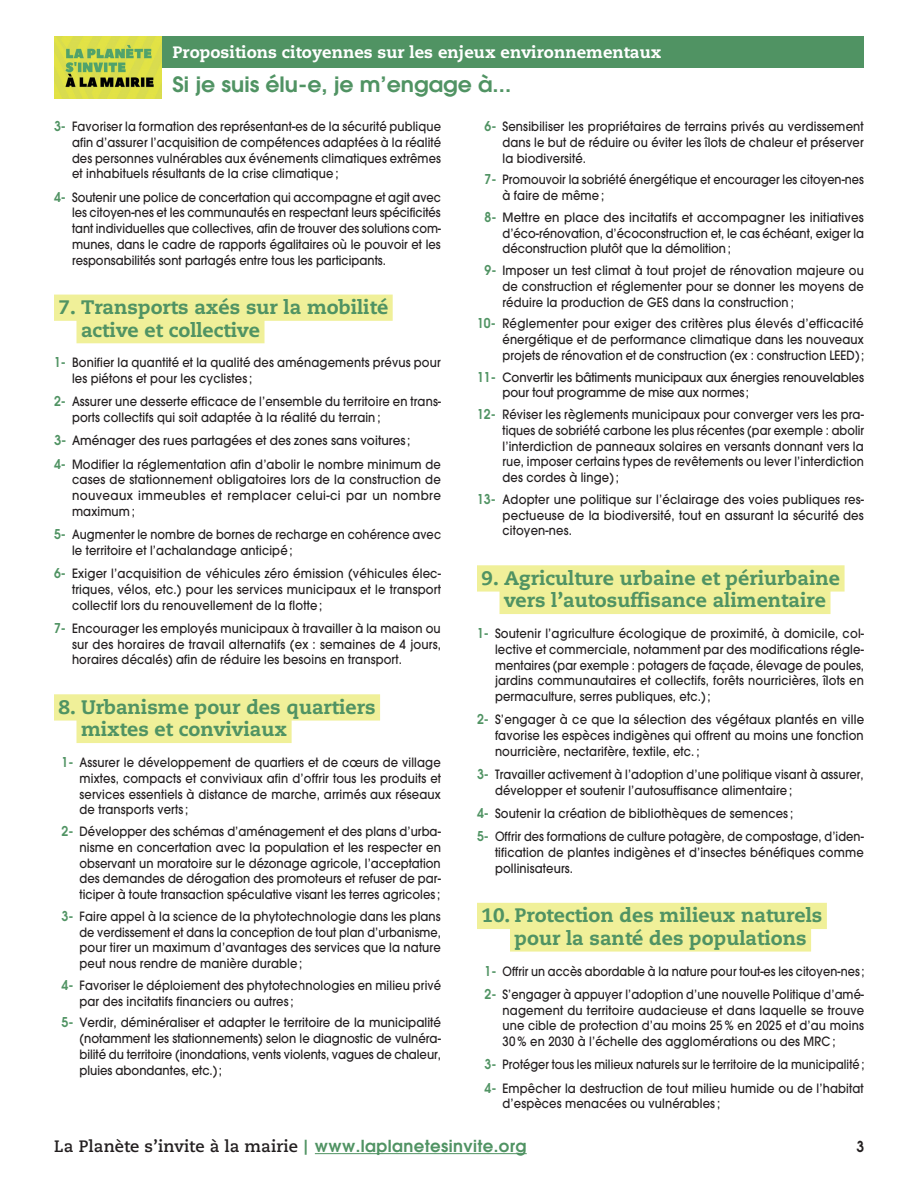
<style>
.page{position:relative;width:918px;height:1188px;background:#fff}
.page>*{position:absolute;margin:0;border:0;box-sizing:border-box;transform-origin:0 0}
.t1{font:600 21px "Avant Garde";color:#509363;scale:1.05 1}
.t2{font:800 19.5px/22.5px "Caecilia";color:#509363}
.t3{font:700 16.5px "Caecilia";letter-spacing:.005em;color:#231f20}
.t4{font:800 16.5px "Caecilia";color:#fff}
.t5{font:600 15px "Avant Garde";color:#231f20;scale:.9 1}
.t6{font:500 12.75px/15.8px "Avant Garde";letter-spacing:.015em;color:#231f20;text-align:justify;scale:.9 1}
.t7{font:500 12.75px/15.8px "Avant Garde";letter-spacing:.015em;color:#231f20;text-align:justify;scale:.89 1}
.t8{font:500 12.75px/15.8px "Avant Garde";letter-spacing:.015em;color:#231f20;text-align:justify;scale:.91 1}
.t9{font:500 12.75px/15.8px "Avant Garde";letter-spacing:.015em;color:#231f20;text-align:justify;scale:.92 1}
.t10{font:500 12.75px/15.8px "Avant Garde";letter-spacing:.015em;color:#231f20;scale:.88 1}
.t11{font:500 12.75px/15.8px "Avant Garde";letter-spacing:.015em;color:#231f20;text-align:justify;scale:.93 1}
.t12{font:500 12.75px/23.2px "Avant Garde";letter-spacing:.015em;color:#231f20;scale:.87 1}
.t13{font:500 12.75px/23.2px "Avant Garde";letter-spacing:.015em;color:#231f20;scale:.94 1}
.t14{font:500 12.75px/15.8px "Avant Garde";letter-spacing:-.005em;color:#231f20;scale:.92 1}
.s1{font-weight:600;font-size:13.5px;color:#509363}
.s2{font-family:"Avant Garde";font-weight:600;font-size:15px;color:#509363}
.s3{font-family:"Avant Garde";font-weight:600;color:#509363}
</style>
<div class="page">
<img style="left:54px;top:36px;width:108px;height:63px">
<div style="left:162px;top:36px;width:702px;height:32px;background:#509363"></div>
<hr style="left:315px;top:1153px;width:212px;height:1px;background:#509363">
<div style="left:54px;top:295px;width:339px;height:26px;background:#f0f099"></div>
<div style="left:76px;top:317px;width:189px;height:26px;background:#f0f099"></div>
<div style="left:54px;top:694px;width:326px;height:27px;background:#f0f099"></div>
<div style="left:76px;top:717px;width:216px;height:26px;background:#f0f099"></div>
<div style="left:477px;top:565px;width:368px;height:27px;background:#f0f099"></div>
<div style="left:500px;top:588px;width:331px;height:26px;background:#f0f099"></div>
<div style="left:477px;top:903px;width:350px;height:26px;background:#f0f099"></div>
<div style="left:510px;top:925px;width:301px;height:27px;background:#f0f099"></div>
<p class="t4" style="left:172px;top:42px;width:491px">Propositions citoyennes sur les enjeux environnementaux</p>
<h1 class="t1" style="left:172px;top:71px;width:324px">Si je suis élu-e, je m’engage à...</h1>
<p class="t7" style="left:72px;top:119px;width:416px;text-indent:-18px"><span class="s1">3-</span> Favoriser la formation des représentant-es de la sécurité publique afin d’assurer l’acquisition de compétences adaptées à la réalité des personnes vulnérables aux événements climatiques extrêmes et inhabituels résultants de la crise climatique ;</p>
<p class="t7" style="left:72px;top:189px;width:416px;text-indent:-18px"><span class="s1">4-</span> Soutenir une police de concertation qui accompagne et agit avec les citoyen-nes et les communautés en respectant leurs spécificités tant individuelles que collectives, afin de trouver des solutions com&shy;munes, dans le cadre de rapports égalitaires où le pouvoir et les responsabilités sont partagés entre tous les participants.</p>
<h2 class="t2" style="left:81px;top:296px;width:309px;text-indent:-22px">7. Transports axés sur la mobilité active et collective</h2>
<p class="t6" style="left:72px;top:355px;width:411px;text-indent:-18px"><span class="s1">1-</span> Bonifier la quantité et la qualité des aménagements prévus pour les piétons et pour les cyclistes ;</p>
<p class="t6" style="left:72px;top:394px;width:412px;text-indent:-18px"><span class="s1">2-</span> Assurer une desserte efficace de l’ensemble du territoire en trans&shy;ports collectifs qui soit adaptée à la réalité du terrain ;</p>
<p class="t13" style="left:54px;top:429px;width:413px"><span class="s1">3-</span> Aménager des rues partagées et des zones sans voitures ;<br><span class="s1">4-</span> Modifier la réglementation afin d’abolir le nombre minimum de</p>
<p class="t8" style="left:72px;top:472px;width:407px">cases de stationnement obligatoires lors de la construction de nouveaux immeubles et remplacer celui-ci par un nombre maximum;</p>
<p class="t7" style="left:72px;top:527px;width:416px;text-indent:-18px"><span class="s1">5-</span> Augmenter le nombre de bornes de recharge en cohérence avec le territoire et l’achalandage anticipé ;</p>
<p class="t8" style="left:72px;top:566px;width:407px;text-indent:-18px"><span class="s1">6-</span> Exiger l’acquisition de véhicules zéro émission (véhicules élec&shy;triques, vélos, etc.) pour les services municipaux et le transport collectif lors du renouvellement de la flotte ;</p>
<p class="t6" style="left:72px;top:620px;width:412px;text-indent:-18px"><span class="s1">7-</span> Encourager les employés municipaux à travailler à la maison ou sur des horaires de travail alternatifs (ex : semaines de 4 jours, horaires décalés) afin de réduire les besoins en transport.</p>
<h2 class="t2" style="left:81px;top:696px;width:296px;text-indent:-22px">8. Urbanisme pour des quartiers mixtes et conviviaux</h2>
<p class="t6" style="left:80px;top:755px;width:403px;text-indent:-18px"><span class="s1">1-</span> Assurer le développement de quartiers et de cœurs de village mixtes, compacts et conviviaux afin d’offrir tous les produits et services essentiels à distance de marche, arrimés aux réseaux de transports verts ;</p>
<p class="t6" style="left:80px;top:824px;width:403px;text-indent:-18px"><span class="s1">2-</span> Développer des schémas d’aménagement et des plans d’urba&shy;nisme en concertation avec la population et les respecter en observant un moratoire sur le dézonage agricole, l’acceptation des demandes de dérogation des promoteurs et refuser de par&shy;ticiper à toute transaction spéculative visant les terres agricoles ;</p>
<p class="t6" style="left:80px;top:908px;width:403px;text-indent:-18px"><span class="s1">3-</span> Faire appel à la science de la phytotechnologie dans les plans de verdissement et dans la conception de tout plan d’urbanisme, pour tirer un maximum d’avantages des services que la nature peut nous rendre de manière durable ;</p>
<p class="t6" style="left:80px;top:977px;width:403px;text-indent:-18px"><span class="s1">4-</span> Favoriser le déploiement des phytotechnologies en milieu privé par des incitatifs financiers ou autres ;</p>
<p class="t9" style="left:80px;top:1015px;width:395px;text-indent:-18px"><span class="s1">5-</span> Verdir, déminéraliser et adapter le territoire de la municipalité (notamment les stationnements) selon le diagnostic de vulnéra&shy;bilité du territoire (inondations, vents violents, vagues de chaleur, pluies abondantes, etc.) ;</p>
<p class="t6" style="left:502px;top:119px;width:403px;text-indent:-18px"><span class="s1">6-</span> Sensibiliser les propriétaires de terrains privés au verdissement dans le but de réduire ou éviter les îlots de chaleur et préserver la biodiversité.</p>
<p class="t10" style="left:502px;top:172px;width:412px;text-indent:-18px"><span class="s1">7-</span> Promouvoir la sobriété énergétique et encourager les citoyen-nes à faire de même;</p>
<p class="t11" style="left:502px;top:209px;width:390px;text-indent:-18px"><span class="s1">8-</span> Mettre en place des incitatifs et accompagner les initiatives d’éco-rénovation, d’écoconstruction et, le cas échéant, exiger la déconstruction plutôt que la démolition;</p>
<p class="t6" style="left:502px;top:263px;width:403px;text-indent:-18px"><span class="s1">9-</span> Imposer un test climat à tout projet de rénovation majeure ou de construction et réglementer pour se donner les moyens de réduire la production de GES dans la construction ;</p>
<p class="t9" style="left:502px;top:316px;width:395px;text-indent:-26px"><span class="s1">10-</span> Réglementer pour exiger des critères plus élevés d’efficacité énergétique et de performance climatique dans les nouveaux projets de rénovation et de construction (ex : construction LEED) ;</p>
<p class="t14" style="left:502px;top:369px;width:394px;text-indent:-26px"><span class="s1">11-</span> Convertir les bâtiments municipaux aux énergies renouvelables pour tout programme de mise aux normes ;</p>
<p class="t6" style="left:502px;top:407px;width:403px;text-indent:-26px"><span class="s1">12-</span> Réviser les règlements municipaux pour converger vers les pra&shy;tiques de sobriété carbone les plus récentes (par exemple : abolir l’interdiction de panneaux solaires en versants donnant vers la rue, imposer certains types de revêtements ou lever l’interdiction des cordes à linge) ;</p>
<p class="t8" style="left:502px;top:491px;width:399px;text-indent:-26px"><span class="s1">13-</span> Adopter une politique sur l’éclairage des voies publiques res&shy;pectueuse de la biodiversité, tout en assurant la sécurité des citoyen-nes.</p>
<h2 class="t2" style="left:482px;top:567px;width:360px;text-align:center">9. Agriculture urbaine et périurbaine vers l’autosuffisance alimentaire</h2>
<p class="t6" style="left:495px;top:626px;width:412px;text-indent:-18px"><span class="s1">1-</span> Soutenir l’agriculture écologique de proximité, à domicile, col&shy;lective et commerciale, notamment par des modifications régle&shy;mentaires (par exemple : potagers de façade, élevage de poules, jardins communautaires et collectifs, forêts nourricières, îlots en permaculture, serres publiques, etc.) ;</p>
<p class="t8" style="left:495px;top:712px;width:407px;text-indent:-18px"><span class="s1">2-</span> S’engager à ce que la sélection des végétaux plantés en ville favorise les espèces indigènes qui offrent au moins une fonction nourricière, nectarifère, textile, etc. ;</p>
<p class="t7" style="left:495px;top:767px;width:416px;text-indent:-18px"><span class="s1">3-</span> Travailler activement à l’adoption d’une politique visant à assurer, développer et soutenir l’autosuffisance alimentaire ;</p>
<p class="t6" style="left:477px;top:802px;width:432px;line-height:23.2px"><span class="s1">4-</span> Soutenir la création de bibliothèques de semences ;<br><span class="s1">5-</span> Offrir des formations de culture potagère, de compostage, d’iden-</p>
<p class="t6" style="left:495px;top:845px;width:411px">tification de plantes indigènes et d’insectes bénéfiques comme pollinisateurs.</p>
<h2 class="t2" style="left:514px;top:904px;width:309px;text-indent:-33px">10. Protection des milieux naturels pour la santé des populations</h2>
<p class="t10" style="left:484px;top:959px;width:433px;line-height:23.2px"><span class="s1">1-</span> Offrir un accès abordable à la nature pour tout-es les citoyen-nes ;<br><span class="s1">2-</span> S’engager à appuyer l’adoption d’une nouvelle Politique d’amé-</p>
<p class="t6" style="left:502px;top:1002px;width:403px">nagement du territoire audacieuse et dans laquelle se trouve une cible de protection d’au moins 25 % en 2025 et d’au moins 30 % en 2030 à l’échelle des agglomérations ou des MRC ;</p>
<p class="t12" style="left:484px;top:1053px;width:438px"><span class="s1">3-</span> Protéger tous les milieux naturels sur le territoire de la municipalité;<br><span class="s1">4-</span> Empêcher la destruction de tout milieu humide ou de l’habitat</p>
<p class="t6" style="left:502px;top:1096px;width:243px">d’espèces menacées ou vulnérables ;</p>
<p class="t3" style="left:54px;top:1137px;width:474px">La Planète s’invite à la mairie <span class="s2">|</span> <span class="s3">www.laplanetesinvite.org</span></p>
<p class="t5" style="left:856px;top:1137px;width:10px">3</p>
</div>
